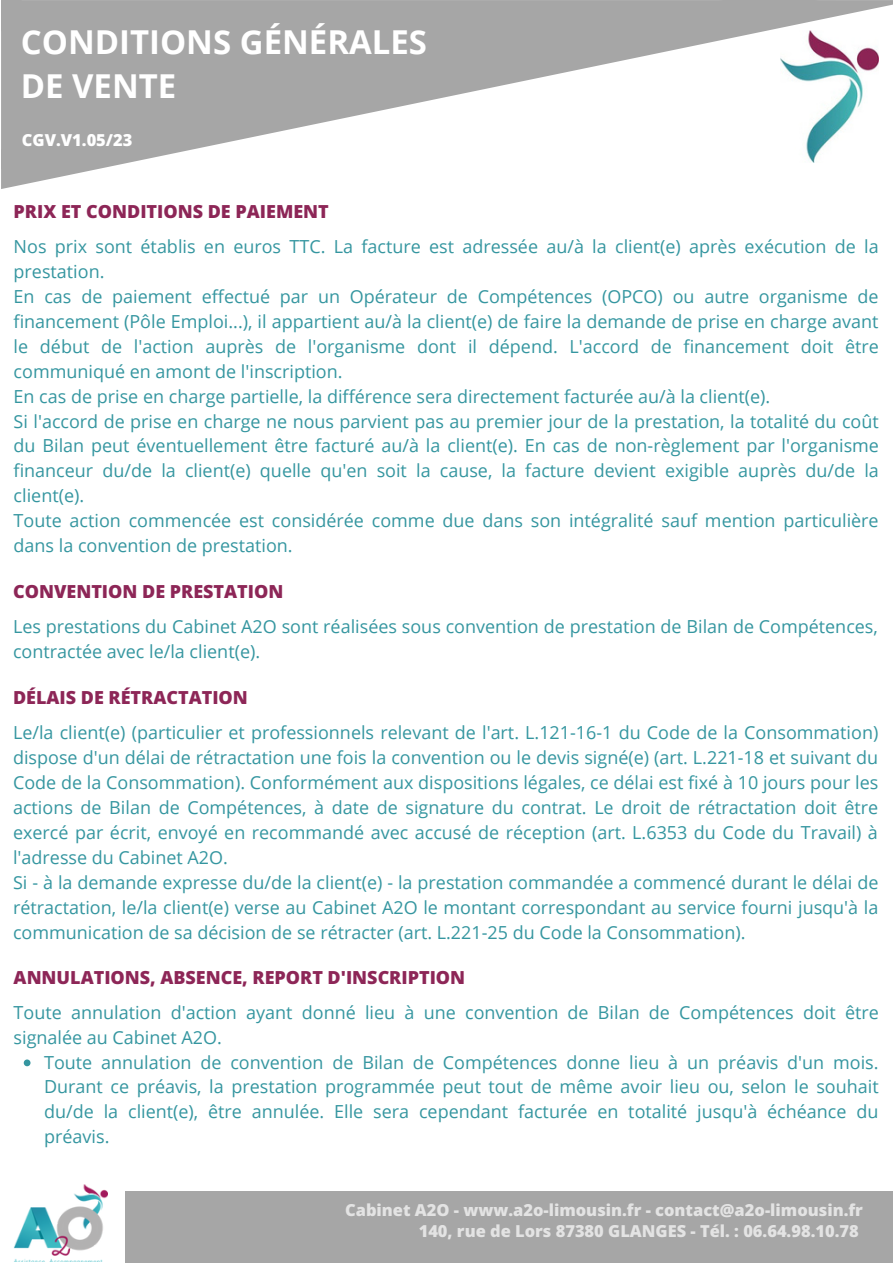
<style>
.page{position:relative;width:893px;height:1264px;background:#fff}
.page>*{position:absolute;margin:0;border:0;box-sizing:border-box;transform-origin:0 0}
.t1{font:700 33px "Open Sans";color:#fff}
.t2{font:18px/24.9px "Open Sans";color:#3596a0;text-align:justify}
.t3{font:800 18px "Open Sans";color:#8d2657}
.t4{font:800 16.5px/21.3px "Open Sans";color:#fff;text-align:right}
</style>
<div class="page">
<div style="left:125px;top:1191px;width:767px;height:71px;background:#a6a6a6"></div>
<img style="left:13px;top:1184px;width:95px;height:77px">
<svg style="left:1px;top:0;width:891px;height:189px;fill:#a6a6a6"></svg>
<img style="left:780px;top:31px;width:98px;height:131px">
<svg style="left:24px;top:1059px;width:6px;height:7px"></svg>
<p class="t1" style="left:21px;top:19px;width:408px">CONDITIONS GÉNÉRALES</p>
<p class="t1" style="left:21px;top:63px;width:157px">DE VENTE</p>
<p class="t4" style="left:22px;top:129px;width:112px">CGV.V1.05/23</p>
<p class="t3" style="left:14px;top:199px;width:317px">PRIX ET CONDITIONS DE PAIEMENT</p>
<p class="t2" style="left:14px;top:233px;width:866px">Nos prix sont établis en euros TTC. La facture est adressée au/à la client(e) après exécution de la prestation.</p>
<p class="t2" style="left:14px;top:283px;width:866px">En cas de paiement effectué par un Opérateur de Compétences (OPCO) ou autre organisme de financement (Pôle Emploi...), il appartient au/à la client(e) de faire la demande de prise en charge avant le début de l'action auprès de l'organisme dont il dépend. L'accord de financement doit être communiqué en amont de l'inscription.</p>
<p class="t2" style="left:14px;top:383px;width:758px">En cas de prise en charge partielle, la différence sera directement facturée au/à la client(e).</p>
<p class="t2" style="left:14px;top:408px;width:866px">Si l'accord de prise en charge ne nous parvient pas au premier jour de la prestation, la totalité du coût du Bilan peut éventuellement être facturé au/à la client(e). En cas de non-règlement par l'organisme financeur du/de la client(e) quelle qu'en soit la cause, la facture devient exigible auprès du/de la client(e).</p>
<p class="t2" style="left:14px;top:508px;width:866px">Toute action commencée est considérée comme due dans son intégralité sauf mention particulière dans la convention de prestation.</p>
<p class="t3" style="left:13px;top:579px;width:272px">CONVENTION DE PRESTATION</p>
<p class="t2" style="left:13px;top:613px;width:866px">Les prestations du Cabinet A2O sont réalisées sous convention de prestation de Bilan de Compétences, contractée avec le/la client(e).</p>
<p class="t3" style="left:13px;top:685px;width:236px">DÉLAIS DE RÉTRACTATION</p>
<p class="t2" style="left:13px;top:719px;width:866px">Le/la client(e) (particulier et professionnels relevant de l'art. L.121-16-1 du Code de la Consommation) dispose d'un délai de rétractation une fois la convention ou le devis signé(e) (art. L.221-18 et suivant du Code de la Consommation). Conformément aux dispositions légales, ce délai est fixé à 10 jours pour les actions de Bilan de Compétences, à date de signature du contrat. Le droit de rétractation doit être exercé par écrit, envoyé en recommandé avec accusé de réception (art. L.6353 du Code du Travail) à l'adresse du Cabinet A2O.</p>
<p class="t2" style="left:13px;top:869px;width:866px">Si - à la demande expresse du/de la client(e) - la prestation commandée a commencé durant le délai de rétractation, le/la client(e) verse au Cabinet A2O le montant correspondant au service fourni jusqu'à la communication de sa décision de se rétracter (art. L.221-25 du Code la Consommation).</p>
<p class="t3" style="left:14px;top:964px;width:453px">ANNULATIONS, ABSENCE, REPORT D'INSCRIPTION</p>
<p class="t2" style="left:14px;top:999px;width:866px">Toute annulation d'action ayant donné lieu à une convention de Bilan de Compétences doit être signalée au Cabinet A2O.</p>
<p class="t2" style="left:44px;top:1049px;width:836px">Toute annulation de convention de Bilan de Compétences donne lieu à un préavis d'un mois.<br>Durant ce préavis, la prestation programmée peut tout de même avoir lieu ou, selon le souhait du/de la client(e), être annulée. Elle sera cependant facturée en totalité jusqu'à échéance du préavis.</p>
<p class="t4" style="left:345px;top:1198px;width:519px">Cabinet A2O - www.a2o-limousin.fr - contact@a2o-limousin.fr<br>140, rue de Lors 87380 GLANGES - Tél. : 06.64.98.10.78</p>
</div>
